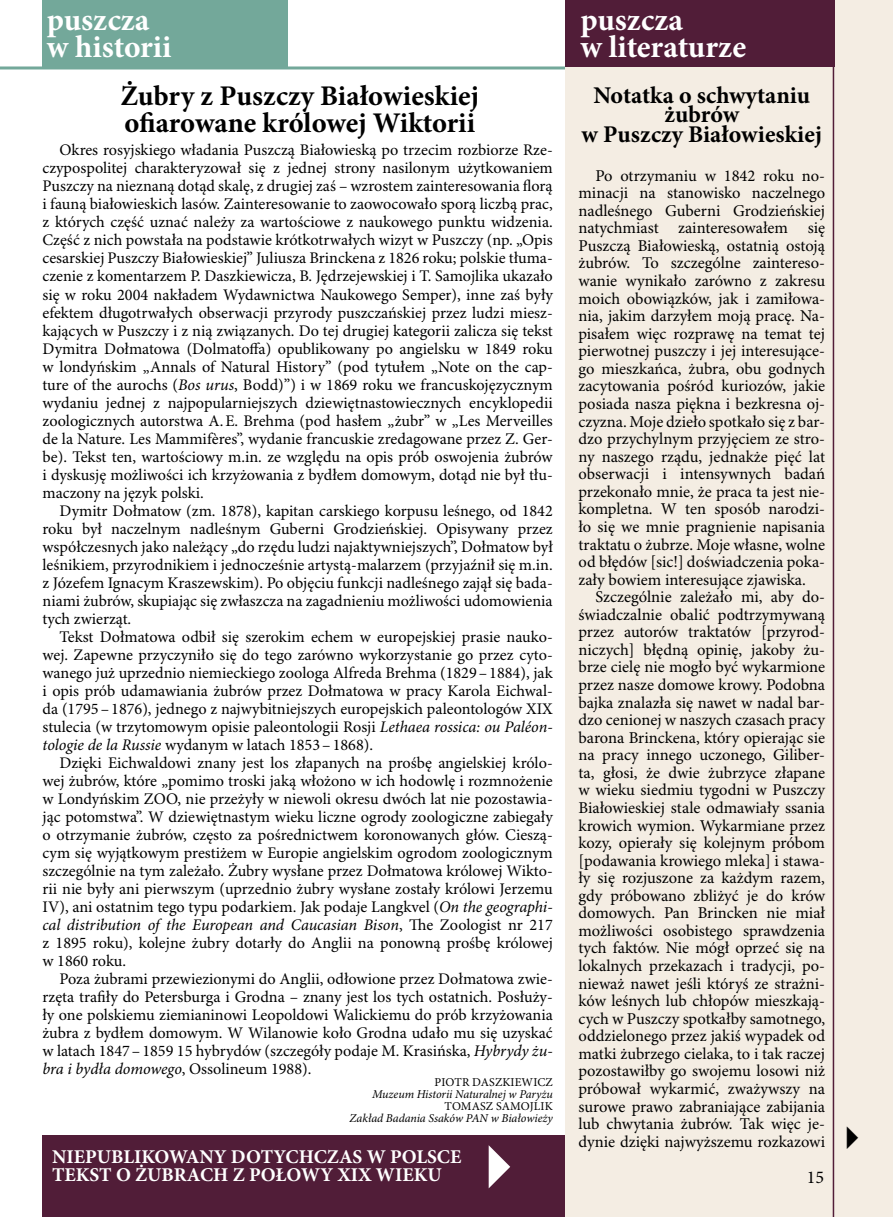
<style>
.page{position:relative;width:893px;height:1217px;background:#fff}
.page>*{position:absolute;margin:0;border:0;box-sizing:border-box;transform-origin:0 0}
.t1{font:700 31.5px/27px "Minion Pro";color:#fff}
.t2{font:700 28.5px/27px "Minion Pro";color:#000}
.t3{font:700 24px/19.5px "Minion Pro";color:#000;text-align:center}
.t4{font:700 19.5px "Minion Pro";color:#fff}
.t5{font:18px "Minion Pro";color:#000}
.t6{font:16.5px/17.5px "Minion Pro";color:#000;text-align:justify}
.t7{font:16.2px/18px "Minion Pro";color:#000;text-align:justify}
.t8{font:italic 12px "Minion Pro";letter-spacing:-.005em;color:#000}
.t9{font:12px "Minion Pro";letter-spacing:.005em;color:#000}
.s1{font-style:italic}
</style>
<div class="page">
<div style="left:43px;top:1134px;width:525px;height:82px;background:#511d38"></div>
<hr style="left:0;top:66px;width:578px;height:3px;background:#73a89a">
<div style="left:565px;top:0;width:328px;height:1216px;background:#f4ede3"></div>
<hr style="left:833px;top:67px;width:1px;height:1149px;background:#511d38">
<div style="left:565px;top:0;width:269px;height:67px;background:#511d38"></div>
<div style="left:43px;top:0;width:245px;height:67px;background:#73a89a"></div>
<h1 class="t1" style="left:47px;top:8px;width:126px">puszcza w historii</h1>
<h2 class="t2" style="left:121px;top:83px;width:360px">Żubry z Puszczy Białowieskiej ofiarowane królowej Wiktorii</h2>
<p class="t7" style="left:43px;top:142px;width:512px;text-indent:17px">Okres rosyjskiego władania Puszczą Białowieską po trzecim rozbiorze Rze&shy;czypospolitej charakteryzował się z jednej strony nasilonym użytkowaniem Puszczy na nieznaną dotąd skalę, z drugiej zaś – wzrostem zainteresowania florą i fauną białowieskich lasów. Zainteresowanie to zaowocowało sporą liczbą prac, z których część uznać należy za wartościowe z naukowego punktu widzenia.<br>Część z nich powstała na podstawie krótkotrwałych wizyt w Puszczy (np. „Opis cesarskiej Puszczy Białowieskiej” Juliusza Brinckena z 1826 roku; polskie tłuma&shy;czenie z komentarzem P. Daszkiewicza, B. Jędrzejewskiej i T. Samojlika ukazało się w roku 2004 nakładem Wydawnictwa Naukowego Semper), inne zaś były efektem długotrwałych obserwacji przyrody puszczańskiej przez ludzi miesz&shy;kających w Puszczy i z nią związanych. Do tej drugiej kategorii zalicza się tekst Dymitra Dołmatowa (Dolmatoffa) opublikowany po angielsku w 1849 roku w londyńskim „Annals of Natural History” (pod tytułem „Note on the cap&shy;ture of the aurochs (<span class="s1">Bos urus</span>, Bodd)”) i w 1869 roku we francuskojęzycznym wydaniu jednej z najpopularniejszych dziewiętnastowiecznych encyklopedii zoologicznych autorstwa A.E. Brehma (pod hasłem „żubr” w „Les Merveilles de la Nature. Les Mammifères”, wydanie francuskie zredagowane przez Z. Ger&shy;be). Tekst ten, wartościowy m.in. ze względu na opis prób oswojenia żubrów i dyskusję możliwości ich krzyżowania z bydłem domowym, dotąd nie był tłu&shy;maczony na język polski.</p>
<p class="t7" style="left:43px;top:502px;width:512px;text-indent:17px">Dymitr Dołmatow (zm. 1878), kapitan carskiego korpusu leśnego, od 1842 roku był naczelnym nadleśnym Guberni Grodzieńskiej. Opisywany przez współczesnych jako należący „do rzędu ludzi najaktywniejszych”, Dołmatow był leśnikiem, przyrodnikiem i jednocześnie artystą-malarzem (przyjaźnił się m.in. z Józefem Ignacym Kraszewskim). Po objęciu funkcji nadleśnego zajął się bada&shy;niami żubrów, skupiając się zwłaszcza na zagadnieniu możliwości udomowienia tych zwierząt.</p>
<p class="t7" style="left:43px;top:628px;width:512px;text-indent:17px">Tekst Dołmatowa odbił się szerokim echem w europejskiej prasie nauko&shy;wej. Zapewne przyczyniło się do tego zarówno wykorzystanie go przez cyto&shy;wanego już uprzednio niemieckiego zoologa Alfreda Brehma (1829–1884), jak i opis prób udamawiania żubrów przez Dołmatowa w pracy Karola Eichwal&shy;da (1795–1876), jednego z najwybitniejszych europejskich paleontologów XIX stulecia (w trzytomowym opisie paleontologii Rosji <span class="s1">Lethaea rossica: ou Paléon&shy;tologie de la Russie</span> wydanym w latach 1853–1868).</p>
<p class="t7" style="left:43px;top:754px;width:512px;text-indent:17px">Dzięki Eichwaldowi znany jest los złapanych na prośbę angielskiej królo&shy;wej żubrów, które „pomimo troski jaką włożono w ich hodowlę i rozmnożenie w Londyńskim ZOO, nie przeżyły w niewoli okresu dwóch lat nie pozostawia&shy;jąc potomstwa”. W dziewiętnastym wieku liczne ogrody zoologiczne zabiegały o otrzymanie żubrów, często za pośrednictwem koronowanych głów. Cieszą&shy;cym się wyjątkowym prestiżem w Europie angielskim ogrodom zoologicznym szczególnie na tym zależało. Żubry wysłane przez Dołmatowa królowej Wikto&shy;rii nie były ani pierwszym (uprzednio żubry wysłane zostały królowi Jerzemu IV), ani ostatnim tego typu podarkiem. Jak podaje Langkvel (<span class="s1">On the geographi&shy;cal distribution of the European and Caucasian Bison</span>, The Zoologist nr 217 z 1895 roku), kolejne żubry dotarły do Anglii na ponowną prośbę królowej w 1860 roku.</p>
<p class="t7" style="left:43px;top:970px;width:512px;text-indent:17px">Poza żubrami przewiezionymi do Anglii, odłowione przez Dołmatowa zwie&shy;rzęta trafiły do Petersburga i Grodna – znany jest los tych ostatnich. Posłuży&shy;ły one polskiemu ziemianinowi Leopoldowi Walickiemu do prób krzyżowania żubra z bydłem domowym. W Wilanowie koło Grodna udało mu się uzyskać w latach 1847–1859 15 hybrydów (szczegóły podaje M. Krasińska, <span class="s1">Hybrydy żu&shy;bra i bydła domowego</span>, Ossolineum 1988).</p>
<p class="t9" style="left:435px;top:1074px;width:15px">Piotr</p>
<p class="t9" style="left:472px;top:1074px;width:17px">Daszkiewicz</p>
<p class="t8" style="left:372px;top:1086px;width:182px">Muzeum Historii Naturalnej w Paryżu</p>
<p class="t9" style="left:445px;top:1098px;width:17px">Tomasz</p>
<p class="t9" style="left:496px;top:1098px;width:15px">Samojlik</p>
<p class="t8" style="left:349px;top:1110px;width:205px">Zakład Badania Ssaków PAN w Białowieży</p>
<p class="t4" style="left:52px;top:1144px;width:411px">NIEPUBLIKOWANY DOTYCHCZAS W POLSCE</p>
<p class="t4" style="left:52px;top:1162px;width:391px">TEKST O ŻUBRACH Z POŁOWY XIX WIEKU</p>
<h1 class="t1" style="left:580px;top:8px;width:167px">puszcza<br>w literaturze</h1>
<h3 class="t3" style="left:582px;top:86px;width:242px">Notatka o schwytaniu żubrów<br>w Puszczy Białowieskiej</h3>
<p class="t6" style="left:578px;top:167px;width:248px;text-indent:17px">Po otrzymaniu w 1842 roku no&shy;minacji na stanowisko naczelnego nadleśnego Guberni Grodzieńskiej natychmiast zainteresowałem się Puszczą Białowieską, ostatnią ostoją żubrów. To szczególne zaintereso&shy;wanie wynikało zarówno z zakresu moich obowiązków, jak i zamiłowa&shy;nia, jakim darzyłem moją pracę. Na&shy;pisałem więc rozprawę na temat tej pierwotnej puszczy i jej interesujące&shy;go mieszkańca, żubra, obu godnych zacytowania pośród kuriozów, jakie posiada nasza piękna i bezkresna oj&shy;czyzna. Moje dzieło spotkało się z bar&shy;dzo przychylnym przyjęciem ze stro&shy;ny naszego rządu, jednakże pięć lat obserwacji i intensywnych badań przekonało mnie, że praca ta jest nie&shy;kompletna. W ten sposób narodzi&shy;ło się we mnie pragnienie napisania traktatu o żubrze. Moje własne, wolne od błędów [sic!] doświadczenia poka&shy;zały bowiem interesujące zjawiska.</p>
<p class="t6" style="left:578px;top:588px;width:248px;text-indent:17px">Szczególnie zależało mi, aby do&shy;świadczalnie obalić podtrzymywaną przez autorów traktatów [przyrod&shy;niczych] błędną opinię, jakoby żu&shy;brze cielę nie mogło być wykarmione przez nasze domowe krowy. Podobna bajka znalazła się nawet w nadal bar&shy;dzo cenionej w naszych czasach pracy barona Brinckena, który opierając sie na pracy innego uczonego, Giliber&shy;ta, głosi, że dwie żubrzyce złapane w wieku siedmiu tygodni w Puszczy Białowieskiej stale odmawiały ssania krowich wymion. Wykarmiane przez kozy, opierały się kolejnym próbom [podawania krowiego mleka] i stawa&shy;ły się rozjuszone za każdym razem, gdy próbowano zbliżyć je do krów domowych. Pan Brincken nie miał możliwości osobistego sprawdzenia tych faktów. Nie mógł oprzeć się na lokalnych przekazach i tradycji, po&shy;nieważ nawet jeśli któryś ze strażni&shy;ków leśnych lub chłopów mieszkają&shy;cych w Puszczy spotkałby samotnego, oddzielonego przez jakiś wypadek od matki żubrzego cielaka, to i tak raczej pozostawiłby go swojemu losowi niż próbował wykarmić, zważywszy na surowe prawo zabraniające zabijania lub chwytania żubrów. Tak więc je&shy;dynie dzięki najwyższemu rozkazowi</p>
<p class="t5" style="left:807px;top:1166px;width:19px">15</p>
</div>
